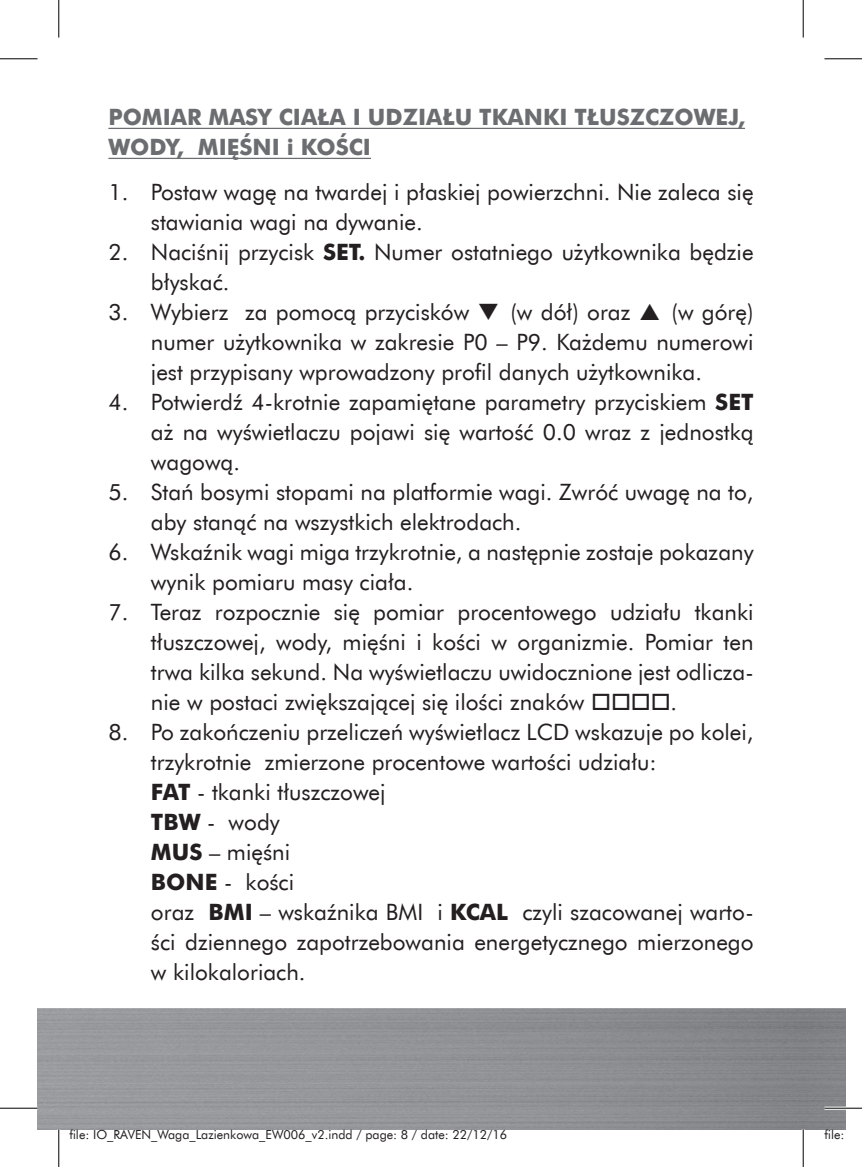
<style>
.page{position:relative;width:862px;height:1167px;background:#fff}
.page>*{position:absolute;margin:0;border:0;box-sizing:border-box;transform-origin:0 0}
.t1{font:22.5px/30px "Futura EU";color:#231f20}
.t2{font:700 22.5px/30px "Futura EU";color:#6c6d70}
.t3{font:12.5px "Futura EU";color:#231f20}
.s1{font-weight:700}
</style>
<div class="page">
<hr style="left:108px;top:128px;width:637px;height:1px;background:#6c6d70">
<hr style="left:108px;top:158px;width:263px;height:1px;background:#6c6d70">
<hr style="left:0;top:58px;width:38px;height:1px;background:#000">
<hr style="left:824px;top:58px;width:38px;height:1px;background:#000">
<hr style="left:0;top:1107px;width:38px;height:1px;background:#000">
<hr style="left:824px;top:1107px;width:38px;height:1px;background:#000">
<hr style="left:58px;top:0;width:1px;height:37px;background:#000">
<hr style="left:58px;top:1129px;width:1px;height:37px;background:#000">
<hr style="left:802px;top:0;width:1px;height:37px;background:#000">
<hr style="left:802px;top:1129px;width:1px;height:37px;background:#000">
<p class="t2" style="left:108px;top:103px;width:638px">POMIAR MASY CIAŁA I UDZIAŁU TKANKI TŁUSZCZOWEJ,<br>WODY, MIĘŚNI i KOŚCI</p>
<p class="t1" style="left:151px;top:177px;width:604px;text-indent:-43px">1. Postaw wagę na twardej i płaskiej powierzchni. Nie zaleca się stawiania wagi na dywanie.</p>
<p class="t1" style="left:151px;top:237px;width:604px;text-indent:-43px">2. Naciśnij przycisk <span class="s1">SET.</span> Numer ostatniego użytkownika będzie błyskać.</p>
<p class="t1" style="left:108px;top:297px;width:523px">3. Wybierz za pomocą przycisków ❑ (w dół) oraz</p>
<p class="t1" style="left:151px;top:297px;width:604px;text-align:justify;text-indent:520px">(w górę) numer użytkownika w zakresie P0 – P9. Każdemu numerowi jest przypisany wprowadzony profil danych użytkownika.</p>
<p class="t1" style="left:151px;top:387px;width:604px;text-align:justify;text-indent:-43px">4. Potwierdź 4-krotnie zapamiętane parametry przyciskiem <span class="s1">SET </span>aż na wyświetlaczu pojawi się wartość 0.0 wraz z jednostką wagową.</p>
<p class="t1" style="left:151px;top:477px;width:604px;text-indent:-43px">5. Stań bosymi stopami na platformie wagi. Zwróć uwagę na to, aby stanąć na wszystkich elektrodach.</p>
<p class="t1" style="left:151px;top:537px;width:604px;text-indent:-43px">6. Wskaźnik wagi miga trzykrotnie, a następnie zostaje pokazany wynik pomiaru masy ciała.</p>
<p class="t1" style="left:151px;top:597px;width:604px;text-align:justify;text-indent:-43px">7. Teraz rozpocznie się pomiar procentowego udziału tkanki tłuszczowej, wody, mięśni i kości w organizmie. Pomiar ten trwa kilka sekund. Na wyświetlaczu uwidocznione jest odlicza&shy;nie w postaci zwiększającej się ilości znaków □□□□.</p>
<p class="t1" style="left:151px;top:717px;width:604px;text-indent:-43px">8. Po zakończeniu przeliczeń wyświetlacz LCD wskazuje po kolei, trzykrotnie zmierzone procentowe wartości udziału:<br><span class="s1">FAT</span> - tkanki tłuszczowej<br><span class="s1">TBW</span> - wody<br><span class="s1">MUS</span> – mięśni<br><span class="s1">BONE</span> - kości<br>oraz <span class="s1">BMI</span> – wskaźnika BMI i <span class="s1">KCAL</span> czyli szacowanej warto&shy;ści dziennego zapotrzebowania energetycznego mierzonego w kilokaloriach.</p>
<p class="t3" style="left:69px;top:1126px;width:439px">file: IO_RAVEN_Waga_Lazienkowa_EW006_v2.indd / page: 8 / date: 22/12/16</p>
<p class="t3" style="left:824px;top:1126px;width:39px">file: IO</p>
</div>
